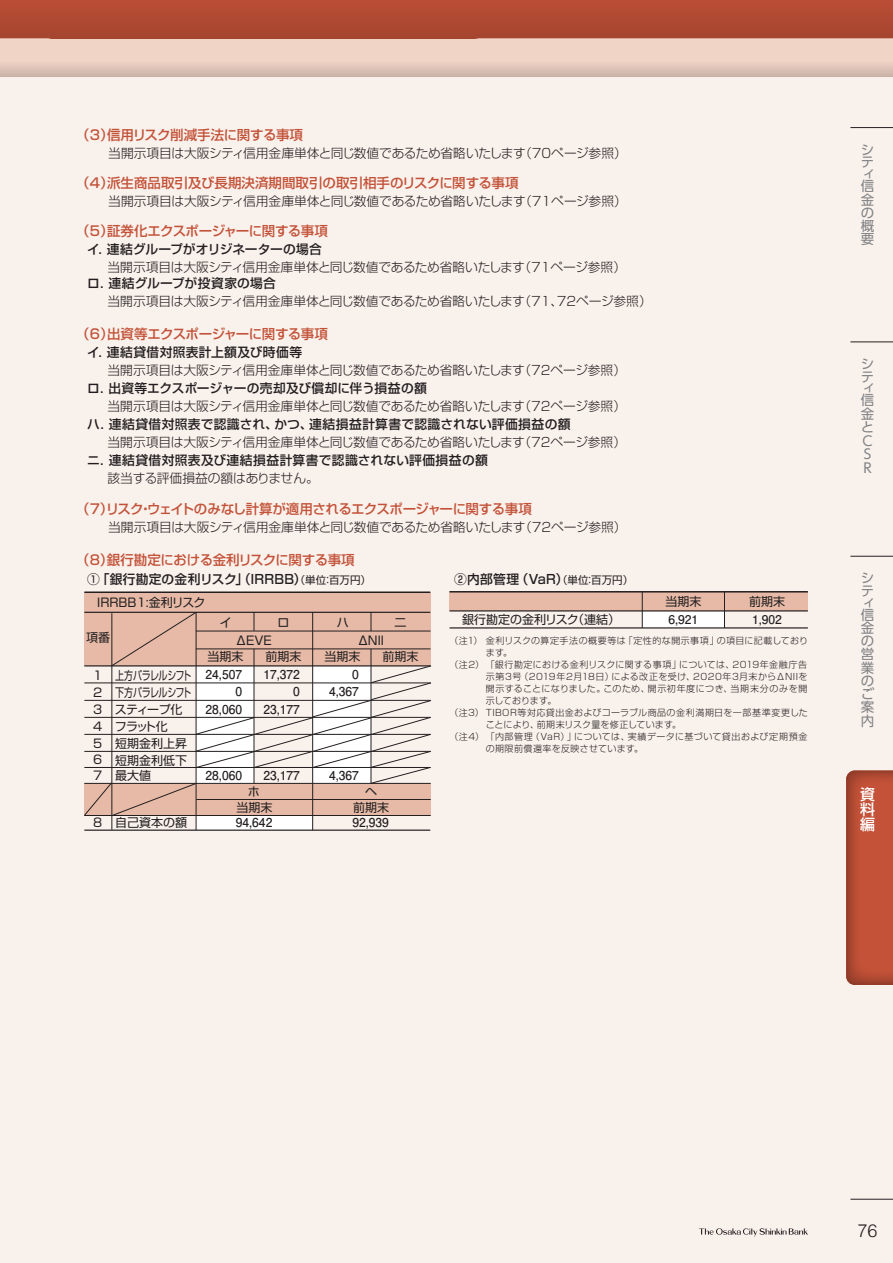
<style>
.page{position:relative;width:893px;height:1263px;background:#f9f1ec}
.page>*{position:absolute;margin:0;border:0;box-sizing:border-box;transform-origin:0 0}
.t1{font:300 18px "Helvetica LT Std";color:#231f20}
.t2{font:500 15px/15px "UD Shin Go Pro";color:#fff;text-align:justify}
.t3{font:500 13.5px "Shin Go Pro";letter-spacing:-.03em;color:#c35238}
.t4{font:500 13.5px "Shin Go Pro";color:#c35238}
.t5{font:13.5px/13.2px "UD Shin Go Pro";color:#808285;text-align:justify}
.t6{font:300 12.75px "Shin Go Pro";letter-spacing:-.02em;color:#231f20}
.t7{font:500 12.75px "Shin Go Pro";letter-spacing:.02em;color:#231f20}
.t8{font:500 12.75px "Shin Go Pro";letter-spacing:-.005em;color:#231f20}
.t9{font:700 12.3px/17.4px "Futo Go B101 Pro";color:#231f20;text-align:right}
.t10{font:12px/16.6px "Shin Go Pro";color:#231f20;text-align:center}
.t11{font:12px/17px "Shin Go Pro";letter-spacing:-.035em;color:#231f20;scale:.75 1}
.t12{font:700 12px "Futo Go B101 Pro";color:#231f20}
.t13{font:300 9px "Shin Go Pro";letter-spacing:.045em;color:#231f20}
.t14{font:300 9px "Shin Go Pro";letter-spacing:.01em;color:#231f20}
.t15{font:300 9px "Shin Go Pro";letter-spacing:-.01em;color:#231f20}
.s1{font-weight:400;font-size:10.5px}
</style>
<div class="page">
<div style="left:0;top:0;width:893px;height:77px;background:#f0d4c6"></div>
<svg style="left:0;top:65px;width:893px;height:12px"></svg>
<svg style="left:699px;top:1228px;width:109px;height:9px"></svg>
<svg style="left:846px;top:770px;width:47px;height:215px;background:#ba4f36"></svg>
<hr style="left:850px;top:1199px;width:43px;height:1px;background:#231f20">
<hr style="left:850px;top:342px;width:43px;height:1px;background:#231f20">
<hr style="left:850px;top:556px;width:43px;height:1px;background:#231f20">
<hr style="left:850px;top:127px;width:43px;height:1px;background:#231f20">
<svg style="left:0;top:0;width:893px;height:38px;background:#af4932"></svg>
<div style="left:642px;top:611px;width:82px;height:17px;background:#fff"></div>
<div style="left:449px;top:592px;width:359px;height:19px;background:#e6baa6"></div>
<hr style="left:449px;top:591px;width:359px;height:1px;background:#231f20">
<hr style="left:449px;top:610px;width:359px;height:1px;background:#231f20">
<hr style="left:449px;top:627px;width:359px;height:1px;background:#231f20">
<hr style="left:642px;top:592px;width:1px;height:36px;background:#231f20">
<hr style="left:724px;top:591px;width:1px;height:37px;background:#231f20">
<div style="left:84px;top:592px;width:347px;height:74px;background:#e6baa6"></div>
<div style="left:196px;top:815px;width:117px;height:15px;background:#fff"></div>
<hr style="left:112px;top:613px;width:1px;height:217px;background:#231f20">
<hr style="left:196px;top:612px;width:1px;height:218px;background:#231f20">
<hr style="left:312px;top:612px;width:1px;height:218px;background:#231f20">
<hr style="left:84px;top:829px;width:346px;height:2px;background:#231f20">
<hr style="left:84px;top:591px;width:346px;height:2px;background:#231f20">
<svg style="left:84px;top:612px;width:348px;height:204px"></svg>
<p class="t3" style="left:76px;top:124px;width:228px">（3）信用リスク削減手法に関する事項</p>
<p class="t6" style="left:108px;top:143px;width:520px">当開示項目は大阪シティ信用金庫単体と同じ数値であるため省略いたします（70ページ参照）</p>
<p class="t4" style="left:76px;top:172px;width:444px">（4）派生商品取引及び長期決済期間取引の取引相手のリスクに関する事項</p>
<p class="t6" style="left:108px;top:191px;width:520px">当開示項目は大阪シティ信用金庫単体と同じ数値であるため省略いたします（71ページ参照）</p>
<p class="t3" style="left:76px;top:220px;width:253px">（5）証券化エクスポージャーに関する事項</p>
<p class="t8" style="left:87px;top:239px;width:236px">イ．連結グループがオリジネーターの場合</p>
<p class="t6" style="left:108px;top:257px;width:520px">当開示項目は大阪シティ信用金庫単体と同じ数値であるため省略いたします（71ページ参照）</p>
<p class="t7" style="left:87px;top:272px;width:190px">ロ．連結グループが投資家の場合</p>
<p class="t6" style="left:108px;top:290px;width:546px">当開示項目は大阪シティ信用金庫単体と同じ数値であるため省略いたします（71、72ページ参照）</p>
<p class="t3" style="left:76px;top:323px;width:253px">（6）出資等エクスポージャーに関する事項</p>
<p class="t7" style="left:87px;top:341px;width:216px">イ．連結貸借対照表計上額及び時価等</p>
<p class="t6" style="left:108px;top:359px;width:520px">当開示項目は大阪シティ信用金庫単体と同じ数値であるため省略いたします（72ページ参照）</p>
<p class="t7" style="left:87px;top:377px;width:341px">ロ．出資等エクスポージャーの売却及び償却に伴う損益の額</p>
<p class="t6" style="left:108px;top:395px;width:520px">当開示項目は大阪シティ信用金庫単体と同じ数値であるため省略いたします（72ページ参照）</p>
<p class="t7" style="left:87px;top:413px;width:485px">ハ．連結貸借対照表で認識され、かつ、連結損益計算書で認識されない評価損益の額</p>
<p class="t6" style="left:108px;top:431px;width:520px">当開示項目は大阪シティ信用金庫単体と同じ数値であるため省略いたします（72ページ参照）</p>
<p class="t7" style="left:87px;top:449px;width:402px">ニ．連結貸借対照表及び連結損益計算書で認識されない評価損益の額</p>
<p class="t6" style="left:108px;top:467px;width:213px">該当する評価損益の額はありません。</p>
<p class="t3" style="left:76px;top:498px;width:457px">（7）リスク・ウェイトのみなし計算が適用されるエクスポージャーに関する事項</p>
<p class="t6" style="left:108px;top:517px;width:520px">当開示項目は大阪シティ信用金庫単体と同じ数値であるため省略いたします（72ページ参照）</p>
<p class="t3" style="left:76px;top:548px;width:280px">（8）銀行勘定における金利リスクに関する事項</p>
<p class="t7" style="left:87px;top:569px;width:285px">①「銀行勘定の金利リスク」（IRRBB）<span class="s1">（単位：百万円）</span></p>
<p class="t10" style="left:97px;top:592px;width:110px">IRRBB1:金利リスク</p>
<p class="t10" style="left:86px;top:628px;width:25px">項番</p>
<p class="t10" style="left:93px;top:665px;width:11px;text-align:justify">1<br>2<br>3<br>4<br>5<br>6<br>7</p>
<p class="t10" style="left:93px;top:813px;width:11px">8</p>
<p class="t10" style="left:220px;top:613px;width:13px">イ</p>
<p class="t10" style="left:337px;top:613px;width:13px">ハ</p>
<p class="t10" style="left:394px;top:613px;width:13px">二</p>
<p class="t10" style="left:277px;top:613px;width:13px">ロ</p>
<p class="t10" style="left:235px;top:630px;width:38px">ΔEVE</p>
<p class="t10" style="left:357px;top:630px;width:28px">ΔNII</p>
<p class="t10" style="left:207px;top:647px;width:37px">当期末</p>
<p class="t10" style="left:265px;top:647px;width:37px">前期末</p>
<p class="t10" style="left:324px;top:647px;width:37px">当期末</p>
<p class="t10" style="left:382px;top:647px;width:37px">前期末</p>
<p class="t9" style="left:329px;top:664px;width:31px">0<br>4,367</p>
<p class="t11" style="left:115px;top:665px;width:103px">上方パラレルシフト下方パラレルシフトスティープ化フラット化<br>短期金利上昇短期金利低下</p>
<p class="t10" style="left:115px;top:765px;width:37px">最大値</p>
<p class="t10" style="left:115px;top:813px;width:73px">自己資本の額</p>
<p class="t9" style="left:236px;top:812px;width:38px">94,642</p>
<p class="t9" style="left:352px;top:812px;width:38px">92,939</p>
<p class="t9" style="left:263px;top:664px;width:38px">17,372<br>0<br>23,177</p>
<p class="t9" style="left:206px;top:664px;width:38px">24,507<br>0<br>28,060</p>
<p class="t9" style="left:206px;top:765px;width:38px">28,060</p>
<p class="t9" style="left:263px;top:765px;width:38px">23,177</p>
<p class="t9" style="left:329px;top:765px;width:31px">4,367</p>
<p class="t10" style="left:236px;top:782px;width:37px;line-height:16.2px">ホ<br>当期末</p>
<p class="t10" style="left:353px;top:781px;width:37px">ヘ<br>前期末</p>
<p class="t7" style="left:454px;top:569px;width:181px">②内部管理（VaR）<span class="s1">（単位：百万円）</span></p>
<p class="t10" style="left:665px;top:592px;width:37px">当期末</p>
<p class="t10" style="left:749px;top:592px;width:37px">前期末</p>
<p class="t10" style="left:462px;top:610px;width:159px">銀行勘定の金利リスク（連結）</p>
<p class="t12" style="left:668px;top:610px;width:31px">6,921</p>
<p class="t12" style="left:752px;top:610px;width:31px">1,902</p>
<p class="t13" style="left:450px;top:634px;width:360px">（注1） 金利リスクの算定手法の概要等は「定性的な開示事項」の項目に記載しており</p>
<p class="t13" style="left:486px;top:646px;width:28px">ます。</p>
<p class="t13" style="left:450px;top:658px;width:359px">（注2） 「銀行勘定における金利リスクに関する事項」については、2019年金融庁告</p>
<p class="t13" style="left:486px;top:670px;width:323px">示第3号（2019年2月18日）による改正を受け、2020年3月末からΔNIIを</p>
<p class="t13" style="left:486px;top:682px;width:323px">開示することになりました。このため、開示初年度につき、当期末分のみを開</p>
<p class="t15" style="left:486px;top:694px;width:72px">示しております。</p>
<p class="t13" style="left:450px;top:706px;width:360px">（注3） TIBOR等対応貸出金およびコーラブル商品の金利満期日を一部基準変更した</p>
<p class="t14" style="left:486px;top:718px;width:197px">ことにより、前期末リスク量を修正しています。</p>
<p class="t13" style="left:450px;top:730px;width:359px">（注4） 「内部管理（VaR）」については、実績データに基づいて貸出および定期預金</p>
<p class="t13" style="left:486px;top:742px;width:159px">の期限前償還率を反映させています。</p>
<p class="t5" style="left:861px;top:143px;width:15px;line-height:12.1px">シティ信</p>
<p class="t5" style="left:861px;top:192px;width:15px">金の概要</p>
<p class="t5" style="left:861px;top:357px;width:15px;line-height:12.1px">シティ信</p>
<p class="t5" style="left:861px;top:407px;width:15px;text-align:left">金と<br>C<br>S<br>R</p>
<p class="t5" style="left:861px;top:572px;width:15px;line-height:12.1px">シティ信</p>
<p class="t5" style="left:861px;top:621px;width:15px">金の営業のご案内</p>
<p class="t2" style="left:860px;top:786px;width:16px">資料編</p>
<h1 class="t1" style="left:858px;top:1220px;width:22px">76</h1>
</div>
